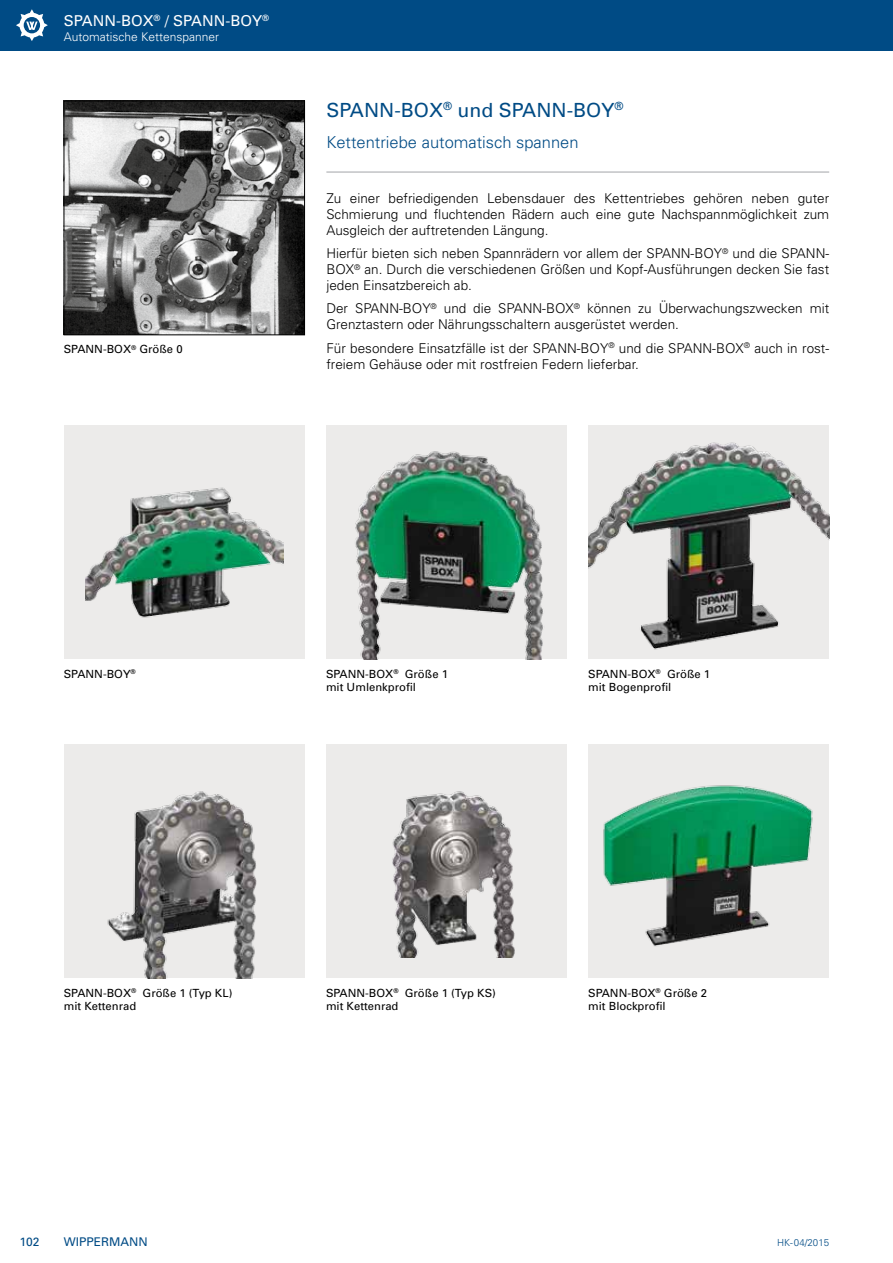
<style>
.page{position:relative;width:893px;height:1263px;background:#fff}
.page>*{position:absolute;margin:0;border:0;box-sizing:border-box;transform-origin:0 0}
.t1{font:19.5px "Univers";color:#004b85}
.t2{font:300 16.5px "Univers";color:#004b85}
.t3{font:15px "Univers";color:#fff}
.t4{font:300 13.5px/15.8px "Univers";color:#000;text-align:justify}
.t5{font:300 12px "Univers";color:#fff}
.t6{font:12px "Univers";color:#004b85}
.t7{font:11.25px/13.5px "Univers";color:#000}
.t8{font:300 9.75px "Univers";color:#004b85}
</style>
<div class="page">
<div style="left:0;top:0;width:893px;height:50px;background:#004b85"></div>
<svg style="left:16px;top:9px;width:32px;height:32px"></svg>
<img style="left:66px;top:103px;width:237px;height:230px">
<div style="left:64px;top:101px;width:241px;height:234px;border:1px solid #000"></div>
<img style="left:326px;top:425px;width:241px;height:234px">
<div style="left:326px;top:744px;width:241px;height:234px;background:#ecebea"></div>
<img style="left:392px;top:791px;width:123px;height:166px">
<div style="left:64px;top:744px;width:241px;height:234px;background:#ecebea"></div>
<img style="left:107px;top:791px;width:150px;height:187px">
<div style="left:589px;top:744px;width:240px;height:234px;background:#ecebea"></div>
<img style="left:603px;top:785px;width:210px;height:162px">
<img style="left:589px;top:425px;width:240px;height:234px">
<div style="left:64px;top:425px;width:241px;height:234px;background:#ecebea"></div>
<img style="left:85px;top:487px;width:198px;height:131px">
<hr style="left:326px;top:172px;width:503px;height:1px;background:#a3a5a8">
<p class="t3" style="left:64px;top:12px;width:207px">SPANN-BOX<sup>®</sup> / SPANN-BOY<sup>®</sup></p>
<p class="t5" style="left:64px;top:30px;width:157px">Automatische Kettenspanner</p>
<p class="t7" style="left:64px;top:343px;width:120px">SPANN-BOX<sup>®</sup> Größe 0</p>
<h1 class="t1" style="left:326px;top:98px;width:299px">SPANN-BOX<sup>®</sup> und SPANN-BOY<sup>®</sup></h1>
<p class="t2" style="left:326px;top:132px;width:254px">Kettentriebe automatisch spannen</p>
<p class="t4" style="left:326px;top:190px;width:504px">Zu einer befriedigenden Lebensdauer des Kettentriebes gehören neben guter Schmierung und fluchtenden Rädern auch eine gute Nachspannmöglichkeit zum Ausgleich der auftretenden Längung.</p>
<p class="t4" style="left:326px;top:246px;width:504px">Hierfür bieten sich neben Spannrädern vor allem der SPANN-BOY<sup>®</sup> und die SPANN-BOX<sup>®</sup> an. Durch die verschiedenen Größen und Kopf-Ausführungen decken Sie fast jeden Einsatzbereich ab.</p>
<p class="t4" style="left:326px;top:301px;width:504px">Der SPANN-BOY<sup>®</sup> und die SPANN-BOX<sup>®</sup> können zu Überwachungszwecken mit<br>Grenztastern oder Nährungsschaltern ausgerüstet werden.</p>
<p class="t4" style="left:326px;top:340px;width:504px">Für besondere Einsatzfälle ist der SPANN-BOY<sup>®</sup> und die SPANN-BOX<sup>®</sup> auch in rost&shy;freiem Gehäuse oder mit rostfreien Federn lieferbar.</p>
<p class="t7" style="left:64px;top:667px;width:73px">SPANN-BOY<sup>®</sup></p>
<p class="t7" style="left:326px;top:667px;width:123px">SPANN-BOX<sup>®</sup> Größe 1 mit Umlenkprofil</p>
<p class="t7" style="left:588px;top:667px;width:123px">SPANN-BOX<sup>®</sup> Größe 1 mit Bogenprofil</p>
<p class="t7" style="left:64px;top:986px;width:170px">SPANN-BOX<sup>®</sup> Größe 1 (Typ KL) mit Kettenrad</p>
<p class="t7" style="left:588px;top:986px;width:120px">SPANN-BOX<sup>®</sup> Größe 2 mit Blockprofil</p>
<p class="t7" style="left:326px;top:986px;width:171px">SPANN-BOX<sup>®</sup> Größe 1 (Typ KS) mit Kettenrad</p>
<p class="t6" style="left:20px;top:1235px;width:22px">102</p>
<p class="t6" style="left:64px;top:1235px;width:85px">Wippermann</p>
<p class="t8" style="left:777px;top:1236px;width:54px">HK-04/2015</p>
</div>
